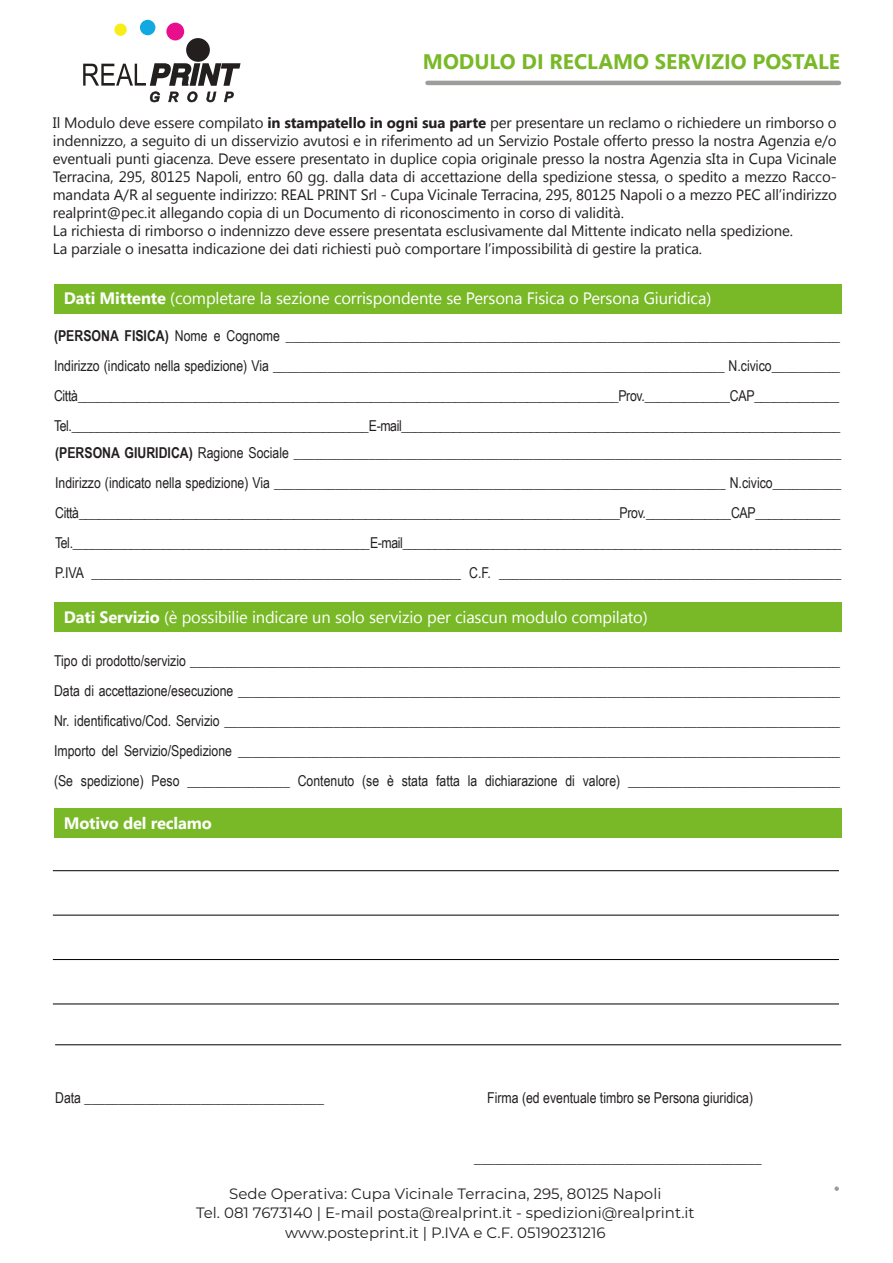
<style>
.page{position:relative;width:893px;height:1263px;background:#fff}
.page>*{position:absolute;margin:0;border:0;box-sizing:border-box;transform-origin:0 0}
.t1{font:700 21px "Segoe UI";color:#79b928}
.t2{font:16.5px "Segoe UI";letter-spacing:-.01em;color:#fff}
.t3{font:700 16.5px "Segoe UI";letter-spacing:-.01em;color:#fff}
.t4{font:15px/30px "Arial Narrow";color:#231f20}
.t5{font:15px/18px "Segoe UI";letter-spacing:-.01em;color:#231f20;text-align:justify}
.t6{font:15px "Montserrat";color:#231f20}
.s1{font-weight:700}
</style>
<div class="page">
<hr style="left:427px;top:81px;width:412px;height:4px;background:#9d9d9c">
<div style="left:54px;top:284px;width:787px;height:30px;background:#79b928"></div>
<div style="left:54px;top:602px;width:787px;height:30px;background:#79b928"></div>
<div style="left:54px;top:808px;width:787px;height:30px;background:#79b928"></div>
<svg style="left:834px;top:1186px;width:5px;height:5px"></svg>
<hr style="left:53px;top:870px;width:786px;height:1px;background:#000001">
<hr style="left:53px;top:959px;width:786px;height:1px;background:#000001">
<hr style="left:55px;top:1044px;width:786px;height:1px;background:#000001">
<hr style="left:53px;top:915px;width:786px;height:1px;background:#000001">
<hr style="left:53px;top:1003px;width:786px;height:1px;background:#000001">
<div style="left:186px;top:38px;width:24px;height:24px;background:#221f1e;border-radius:50%"></div>
<div style="left:166px;top:23px;width:18px;height:17px;background:#e90e8b;border-radius:50%"></div>
<div style="left:140px;top:20px;width:15px;height:15px;background:#11a9e2;border-radius:50%"></div>
<div style="left:114px;top:24px;width:13px;height:12px;background:#f7ee17;border-radius:50%"></div>
<svg style="left:83px;top:63px;width:158px;height:39px"></svg>
<p class="t1" style="left:423px;top:46px;width:419px">MODULO DI RECLAMO SERVIZIO POSTALE</p>
<p class="t5" style="left:53px;top:113px;width:785px">Il Modulo deve essere compilato <span class="s1">in stampatello in ogni sua parte</span> per presentare un reclamo o richiedere un rimborso o indennizzo, a seguito di un disservizio avutosi e in riferimento ad un Servizio Postale offerto presso la nostra Agenzia e/o eventuali punti giacenza. Deve essere presentato in duplice copia originale presso la nostra Agenzia sIta in Cupa Vicinale Terracina, 295, 80125 Napoli, entro 60 gg. dalla data di accettazione della spedizione stessa, o spedito a mezzo Racco&shy;mandata A/R al seguente indirizzo: REAL PRINT Srl - Cupa Vicinale Terracina, 295, 80125 Napoli o a mezzo PEC all’indirizzo realprint@pec.it allegando copia di un Documento di riconoscimento in corso di validità.</p>
<p class="t5" style="left:53px;top:221px;width:742px">La richiesta di rimborso o indennizzo deve essere presentata esclusivamente dal Mittente indicato nella spedizione.</p>
<p class="t5" style="left:53px;top:239px;width:651px">La parziale o inesatta indicazione dei dati richiesti può comportare l’impossibilità di gestire la pratica.</p>
<p class="t2" style="left:64px;top:287px;width:649px"><span class="s1">Dati Mittente</span> (completare la sezione corrispondente se Persona Fisica o Persona Giuridica)</p>
<p class="t4" style="left:54px;top:320px;width:788px"><span class="s1">(PERSONA FISICA)</span> Nome e Cognome _________________________________________________________________________________</p>
<p class="t4" style="left:54px;top:350px;width:788px">Indirizzo (indicato nella spedizione) Via __________________________________________________________________ N.civico__________<br>Città ___________________________________________________________________________________Prov. _____________ CAP _____________</p>
<p class="t4" style="left:54px;top:410px;width:788px">Tel. ______________________________________________ E-mail ____________________________________________________________________</p>
<p class="t4" style="left:55px;top:437px;width:788px"><span class="s1">(PERSONA GIURIDICA)</span> Ragione Sociale ________________________________________________________________________________</p>
<p class="t4" style="left:55px;top:467px;width:788px">Indirizzo (indicato nella spedizione) Via __________________________________________________________________ N.civico__________<br>Città ___________________________________________________________________________________Prov. _____________ CAP _____________</p>
<p class="t4" style="left:55px;top:527px;width:788px">Tel. ______________________________________________ E-mail ____________________________________________________________________</p>
<p class="t4" style="left:55px;top:557px;width:788px">P.IVA ______________________________________________________ C.F. __________________________________________________</p>
<p class="t2" style="left:64px;top:605px;width:585px"><span class="s1">Dati Servizio</span> (è possibilie indicare un solo servizio per ciascun modulo compilato)</p>
<p class="t4" style="left:54px;top:645px;width:788px">Tipo di prodotto/servizio _______________________________________________________________________________________________</p>
<p class="t4" style="left:54px;top:675px;width:788px">Data di accettazione/esecuzione ________________________________________________________________________________________</p>
<p class="t4" style="left:54px;top:705px;width:788px">Nr. identificativo/Cod. Servizio __________________________________________________________________________________________</p>
<p class="t4" style="left:54px;top:735px;width:788px">Importo del Servizio/Spedizione ________________________________________________________________________________________</p>
<p class="t4" style="left:54px;top:765px;width:788px">(Se spedizione) Peso _______________ Contenuto (se è stata fatta la dichiarazione di valore) _______________________________</p>
<p class="t3" style="left:64px;top:811px;width:150px">Motivo del reclamo</p>
<p class="t4" style="left:55px;top:1082px;width:270px">Data ___________________________________</p>
<p class="t4" style="left:487px;top:1082px;width:267px">Firma (ed eventuale timbro se Persona giuridica)</p>
<p class="t4" style="left:474px;top:1142px;width:289px">__________________________________________</p>
<p class="t6" style="left:229px;top:1183px;width:434px">Sede Operativa: Cupa Vicinale Terracina, 295, 80125 Napoli</p>
<p class="t6" style="left:196px;top:1203px;width:500px">Tel. 081 7673140 | E-mail posta@realprint.it - spedizioni@realprint.it</p>
<p class="t6" style="left:285px;top:1222px;width:322px">www.posteprint.it | P.IVA e C.F. 05190231216</p>
</div>
